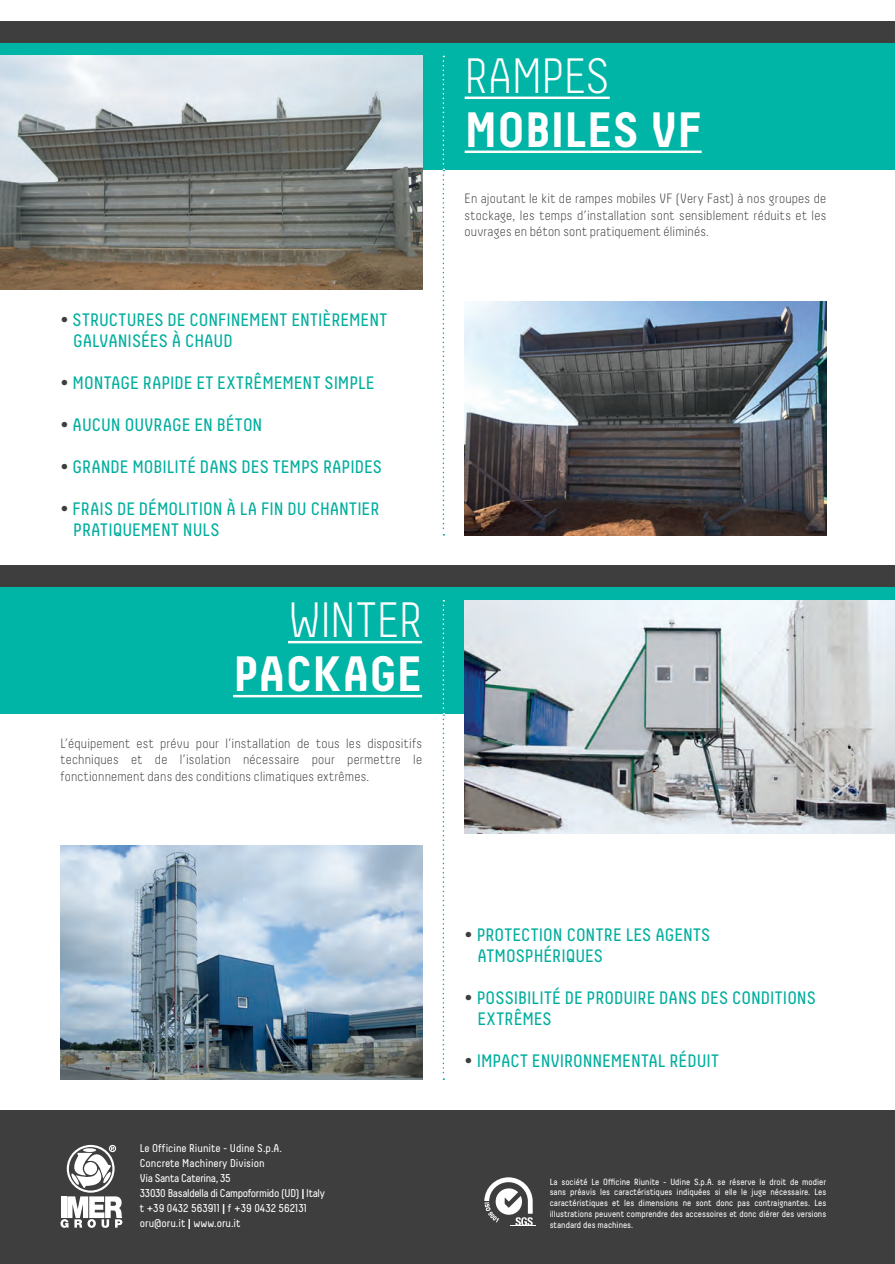
<style>
.page{position:relative;width:895px;height:1264px;background:#fff}
.page>*{position:absolute;margin:0;border:0;box-sizing:border-box;transform-origin:0 0}
.t1{font:700 49.5px "Decima";letter-spacing:-.01em;color:#fff}
.t2{font:300 49.5px "Decima";letter-spacing:-.01em;color:#fff}
.t3{font:18px/21px "Decima";color:#00ae9e}
.t4{font:300 13.5px/16.5px "Decima";letter-spacing:.015em;color:#3e3e3f;text-align:justify}
.t5{font:11.25px/15px "Decima";color:#fff}
.t6{font:9px/10.8px "Decima";color:#fff;text-align:justify}
.s1{color:#3e3e3f}
.s2{font-weight:700}
</style>
<div class="page">
<div style="left:0;top:42px;width:894px;height:128px;background:#00b4a6"></div>
<div style="left:0;top:21px;width:894px;height:21px;background:#3e3e3f"></div>
<div style="left:0;top:586px;width:894px;height:128px;background:#00b4a6"></div>
<div style="left:0;top:565px;width:894px;height:21px;background:#3e3e3f"></div>
<svg style="left:442px;top:56px;width:2px;height:479px"></svg>
<svg style="left:442px;top:600px;width:2px;height:480px"></svg>
<img style="left:0;top:56px;width:422px;height:234px">
<img style="left:60px;top:846px;width:362px;height:234px">
<img style="left:464px;top:600px;width:430px;height:234px">
<div style="left:0;top:1109px;width:894px;height:155px;background:#3e3e3f"></div>
<svg style="left:60px;top:1145px;width:62px;height:83px"></svg>
<svg style="left:484px;top:1177px;width:52px;height:49px"></svg>
<img style="left:464px;top:302px;width:362px;height:233px">
<hr style="left:464px;top:97px;width:145px;height:2px;background:#fff">
<hr style="left:464px;top:151px;width:237px;height:2px;background:#fff">
<hr style="left:288px;top:641px;width:134px;height:2px;background:#fff">
<hr style="left:233px;top:695px;width:189px;height:2px;background:#fff">
<h2 class="t3" style="left:73px;top:309px;width:315px;text-indent:-13px"><span class="s1">•</span> STRUCTURES DE CONFINEMENT ENTIÈREMENT<br>GALVANISÉES À CHAUD</h2>
<h2 class="t3" style="left:60px;top:372px;width:315px"><span class="s1">•</span> MONTAGE RAPIDE ET EXTRÊMEMENT SIMPLE</h2>
<h2 class="t3" style="left:60px;top:414px;width:203px"><span class="s1">•</span> AUCUN OUVRAGE EN BÉTON</h2>
<h2 class="t3" style="left:60px;top:456px;width:323px"><span class="s1">•</span> GRANDE MOBILITÉ DANS DES TEMPS RAPIDES</h2>
<h2 class="t3" style="left:73px;top:498px;width:308px;text-indent:-13px"><span class="s1">•</span> FRAIS DE DÉMOLITION À LA FIN DU CHANTIER<br>PRATIQUEMENT NULS</h2>
<h1 class="t2" style="left:288px;top:592px;width:136px">WINTER</h1>
<h1 class="t1" style="left:233px;top:645px;width:190px">PACKAGE</h1>
<p class="t4" style="left:60px;top:735px;width:363px">L’équipement est prévu pour l’installation de tous les dispositifs techniques et de l’isolation nécessaire pour permettre le fonctionnement dans des conditions climatiques extrêmes.</p>
<h1 class="t2" style="left:464px;top:48px;width:147px">RAMPES</h1>
<h1 class="t1" style="left:464px;top:100px;width:238px">MOBILES VF</h1>
<p class="t4" style="left:464px;top:190px;width:363px">En ajoutant le kit de rampes mobiles VF (Very Fast) à nos groupes de stockage, les temps d’installation sont sensiblement réduits et les ouvrages en béton sont pratiquement éliminés.</p>
<p class="t5" style="left:140px;top:1140px;width:187px">Le Officine Riunite - Udine S.p.A.<br>Concrete Machinery Division<br>Via Santa Caterina, 35<br>33030 Basaldella di Campoformido (UD) <span class="s2">|</span> Italy t +39 0432 563911 <span class="s2">|</span> f +39 0432 562131 oru@oru.it <span class="s2">|</span> www.oru.it</p>
<h2 class="t3" style="left:477px;top:924px;width:234px;text-indent:-13px"><span class="s1">•</span> PROTECTION CONTRE LES AGENTS<br>ATMOSPHÉRIQUES</h2>
<h2 class="t3" style="left:477px;top:987px;width:340px;text-indent:-13px"><span class="s1">•</span> POSSIBILITÉ DE PRODUIRE DANS DES CONDITIONS<br>EXTRÊMES</h2>
<h2 class="t3" style="left:464px;top:1050px;width:256px"><span class="s1">•</span> IMPACT ENVIRONNEMENTAL RÉDUIT</h2>
<p class="t6" style="left:549px;top:1176px;width:278px">La société Le Officine Riunite - Udine S.p.A. se réserve le droit de modier sans préavis les caractéristiques indiquées si elle le juge nécessaire. Les caractéristiques et les dimensions ne sont donc pas contraignantes. Les illustrations peuvent comprendre des accessoires et donc diérer des versions standard des machines.</p>
</div>
